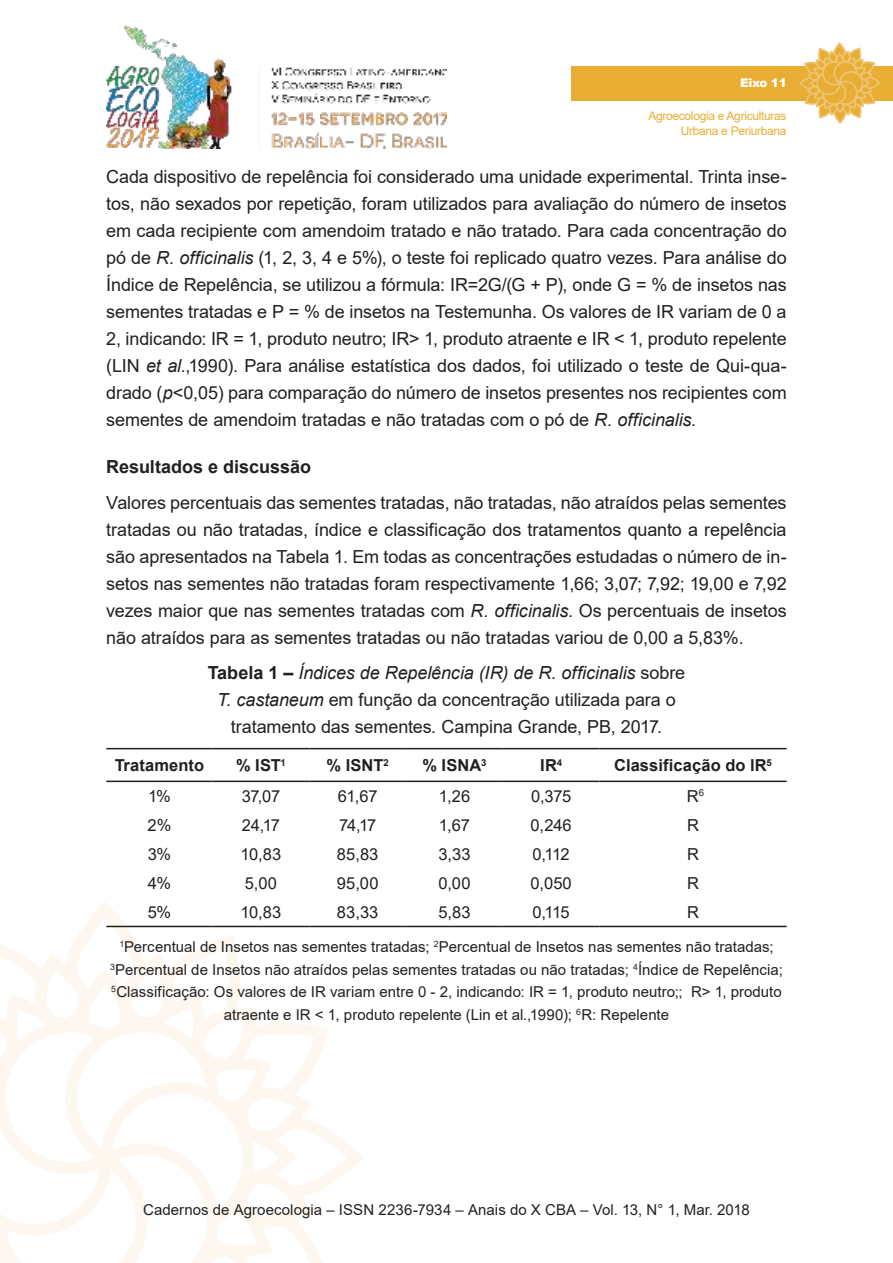
<style>
.page{position:relative;width:893px;height:1263px;background:#fff}
.page>*{position:absolute;margin:0;border:0;box-sizing:border-box;transform-origin:0 0}
.t1{font:18px/27px "Arial";letter-spacing:-.005em;color:#221f1f;text-align:justify}
.t2{font:700 18px "Arial";color:#221f1f}
.t3{font:16.5px "Arial";letter-spacing:-.01em;color:#221f1f}
.t4{font:700 16.5px "Arial";letter-spacing:.005em;color:#221f1f}
.t5{font:15px/22.5px "Arial";color:#221f1f;text-align:center}
.t6{font:12px/14.4px "Arial";letter-spacing:-.025em;color:#e7ae33;text-align:right}
.t7{font:900 12px "Arial";letter-spacing:-.025em;color:#fff}
.s1{font-style:italic}
.s2{font-weight:700}
</style>
<div class="page">
<img style="left:106px;top:25px;width:340px;height:124px">
<svg style="left:0;top:910px;width:367px;height:353px"></svg>
<div style="left:571px;top:66px;width:322px;height:34px;background:#e7ae33"></div>
<svg style="left:798px;top:43px;width:83px;height:81px"></svg>
<hr style="left:106px;top:748px;width:107px;height:1px;background:#221f1f">
<hr style="left:213px;top:748px;width:96px;height:1px;background:#221f1f">
<hr style="left:309px;top:748px;width:97px;height:1px;background:#221f1f">
<hr style="left:406px;top:748px;width:97px;height:1px;background:#221f1f">
<hr style="left:503px;top:748px;width:97px;height:1px;background:#221f1f">
<hr style="left:600px;top:748px;width:187px;height:1px;background:#221f1f">
<hr style="left:106px;top:781px;width:107px;height:1px;background:#221f1f">
<hr style="left:213px;top:781px;width:96px;height:1px;background:#221f1f">
<hr style="left:309px;top:781px;width:97px;height:1px;background:#221f1f">
<hr style="left:406px;top:781px;width:97px;height:1px;background:#221f1f">
<hr style="left:503px;top:781px;width:97px;height:1px;background:#221f1f">
<hr style="left:600px;top:781px;width:187px;height:1px;background:#221f1f">
<hr style="left:106px;top:926px;width:107px;height:1px;background:#221f1f">
<hr style="left:213px;top:926px;width:96px;height:1px;background:#221f1f">
<hr style="left:309px;top:926px;width:97px;height:1px;background:#221f1f">
<hr style="left:406px;top:926px;width:97px;height:1px;background:#221f1f">
<hr style="left:503px;top:926px;width:97px;height:1px;background:#221f1f">
<hr style="left:600px;top:926px;width:187px;height:1px;background:#221f1f">
<p class="t7" style="left:740px;top:76px;width:48px">Eixo 11</p>
<p class="t6" style="left:648px;top:110px;width:140px">Agroecologia e Agriculturas<br>Urbana e Periurbana</p>
<p class="t1" style="left:106px;top:165px;width:682px">Cada dispositivo de repelência foi considerado uma unidade experimental. Trinta inse&shy;tos, não sexados por repetição, foram utilizados para avaliação do número de insetos em cada recipiente com amendoim tratado e não tratado. Para cada concentração do pó de <span class="s1">R. officinalis</span> (1, 2, 3, 4 e 5%), o teste foi replicado quatro vezes. Para análise do Índice de Repelência, se utilizou a fórmula: IR=2G/(G + P), onde G = % de insetos nas sementes tratadas e P = % de insetos na Testemunha. Os valores de IR variam de 0 a 2, indicando: IR = 1, produto neutro; IR&gt; 1, produto atraente e IR &lt; 1, produto repelente (LIN <span class="s1">et al.</span>,1990). Para análise estatística dos dados, foi utilizado o teste de Qui-qua&shy;drado (<span class="s1">p</span>&lt;0,05) para comparação do número de insetos presentes nos recipientes com sementes de amendoim tratadas e não tratadas com o pó de <span class="s1">R. officinalis.</span></p>
<p class="t2" style="left:106px;top:460px;width:206px">Resultados e discussão</p>
<p class="t1" style="left:106px;top:491px;width:682px">Valores percentuais das sementes tratadas, não tratadas, não atraídos pelas sementes tratadas ou não tratadas, índice e classificação dos tratamentos quanto a repelência são apresentados na Tabela 1. Em todas as concentrações estudadas o número de in&shy;setos nas sementes não tratadas foram respectivamente 1,66; 3,07; 7,92; 19,00 e 7,92 vezes maior que nas sementes tratadas com <span class="s1">R. officinalis</span>. Os percentuais de insetos não atraídos para as sementes tratadas ou não tratadas variou de 0,00 a 5,83%.</p>
<p class="t1" style="left:208px;top:661px;width:479px;text-align:center"><span class="s2">Tabela 1 –</span> <span class="s1">Índices de Repelência (IR) de R. officinalis</span> sobre<br><span class="s1">T. castaneum</span> em função da concentração utilizada para o tratamento das sementes<span class="s1">.</span> Campina Grande, PB, 2017.</p>
<p class="t4" style="left:115px;top:759px;width:91px">Tratamento</p>
<p class="t4" style="left:236px;top:759px;width:51px">% IST<sup>1</sup></p>
<p class="t4" style="left:327px;top:759px;width:64px">% ISNT<sup>2</sup></p>
<p class="t4" style="left:422px;top:759px;width:66px">% ISNA<sup>3</sup></p>
<p class="t4" style="left:540px;top:759px;width:23px">IR<sup>4</sup></p>
<p class="t4" style="left:614px;top:759px;width:159px">Classificação do lR<sup>5</sup></p>
<p class="t3" style="left:148px;top:790px;width:24px">1%</p>
<p class="t3" style="left:242px;top:790px;width:40px">37,07</p>
<p class="t3" style="left:338px;top:790px;width:41px">61,67</p>
<p class="t3" style="left:439px;top:790px;width:33px">1,26</p>
<p class="t3" style="left:531px;top:790px;width:42px">0,375</p>
<p class="t3" style="left:687px;top:790px;width:19px">R<sup>6</sup></p>
<p class="t3" style="left:148px;top:819px;width:25px">2%</p>
<p class="t3" style="left:242px;top:819px;width:40px">24,17</p>
<p class="t3" style="left:339px;top:819px;width:39px">74,17</p>
<p class="t3" style="left:439px;top:819px;width:33px">1,67</p>
<p class="t3" style="left:531px;top:819px;width:43px">0,246</p>
<p class="t3" style="left:687px;top:819px;width:13px">R</p>
<p class="t3" style="left:148px;top:848px;width:25px">3%</p>
<p class="t3" style="left:241px;top:848px;width:42px">10,83</p>
<p class="t3" style="left:337px;top:848px;width:43px">85,83</p>
<p class="t3" style="left:438px;top:848px;width:34px">3,33</p>
<p class="t3" style="left:533px;top:848px;width:39px">0,112</p>
<p class="t3" style="left:687px;top:848px;width:13px">R</p>
<p class="t3" style="left:148px;top:877px;width:25px">4%</p>
<p class="t3" style="left:245px;top:877px;width:34px">5,00</p>
<p class="t3" style="left:337px;top:877px;width:43px">95,00</p>
<p class="t3" style="left:438px;top:877px;width:34px">0,00</p>
<p class="t3" style="left:531px;top:877px;width:43px">0,050</p>
<p class="t3" style="left:687px;top:877px;width:13px">R</p>
<p class="t3" style="left:148px;top:906px;width:25px">5%</p>
<p class="t3" style="left:241px;top:906px;width:42px">10,83</p>
<p class="t3" style="left:337px;top:906px;width:43px">83,33</p>
<p class="t3" style="left:438px;top:906px;width:34px">5,83</p>
<p class="t3" style="left:533px;top:906px;width:39px">0,115</p>
<p class="t3" style="left:687px;top:906px;width:13px">R</p>
<p class="t5" style="left:110px;top:937px;width:674px"><sup>1</sup>Percentual de Insetos nas sementes tratadas; <sup>2</sup>Percentual de Insetos nas sementes não tratadas; <sup>3</sup>Percentual de Insetos não atraídos pelas sementes tratadas ou não tratadas; <sup>4</sup>Índice de Repelência; <sup>5</sup>Classificação: Os valores de IR variam entre 0 - 2, indicando: IR = 1, produto neutro;; R&gt; 1, produto atraente e IR &lt; 1, produto repelente (Lin et al.,1990); <sup>6</sup>R: Repelente</p>
<p class="t5" style="left:143px;top:1200px;width:608px">Cadernos de Agroecologia – ISSN 2236-7934 – Anais do X CBA – Vol. 13, N° 1, Mar. 2018</p>
</div>
